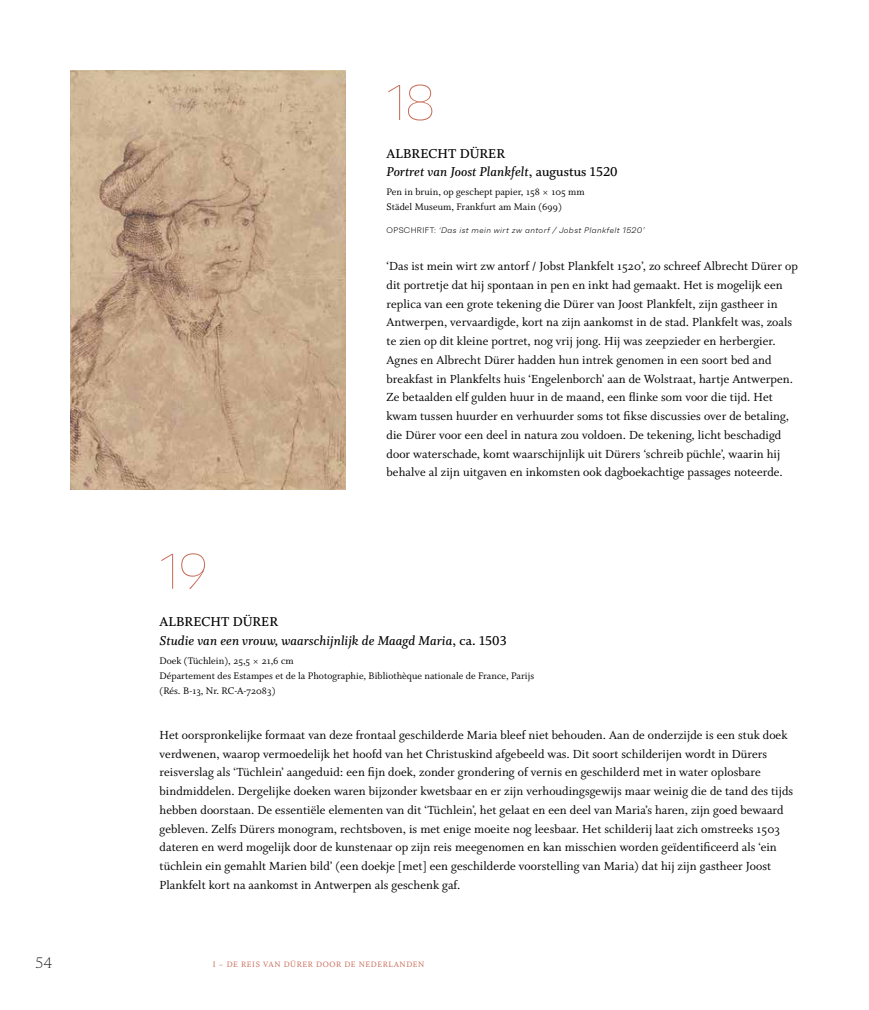
<style>
.page{position:relative;width:869px;height:1010px;background:#fff}
.page>*{position:absolute;margin:0;border:0;box-sizing:border-box;transform-origin:0 0}
.t1{font:100 50px "Faktum";color:#c66a56}
.t2{font:200 15px "Nocturne Serif";color:#000}
.t3{font:14.38px "Whitman Semibold Italic Os F";letter-spacing:.005em;color:#000}
.t4{font:14.38px "Whitman Semibold LF";letter-spacing:.005em;color:#000}
.t5{font:13.12px/18.8px "Whitman Roman Os F";letter-spacing:.005em;color:#000}
.t6{font:10.62px/15px "Whitman Roman Os F";letter-spacing:.005em;color:#000}
.t7{font:8.75px "Whitman Roman LF";letter-spacing:.07em;color:#c66a56}
.t8{font:italic 300 8.12px "Faktum";letter-spacing:.05em;color:#000}
.s1{font-family:"Whitman Semibold LF"}
.s2{font-style:normal}
</style>
<div class="page">
<img style="left:71px;top:71px;width:275px;height:419px">
<h1 class="t1" style="left:386px;top:74px;width:50px">18</h1>
<p class="t4" style="left:386px;top:145px;width:120px">ALBRECHT DÜRER</p>
<p class="t3" style="left:386px;top:164px;width:232px">Portret van Joost Plankfelt<span class="s1">, augustus 1520</span></p>
<p class="t6" style="left:386px;top:184px;width:199px">Pen in bruin, op geschept papier, 158 × 105 mm<br>Städel Museum, Frankfurt am Main (699)</p>
<p class="t8" style="left:386px;top:225px;width:259px"><span class="s2">OPSCHRIFT:</span> ‘Das ist mein wirt zw antorf / Jobst Plankfelt 1520’</p>
<p class="t5" style="left:386px;top:257px;width:412px">‘Das ist mein wirt zw antorf / Jobst Plankfelt 1520’, zo schreef Albrecht Dürer op dit portretje dat hij spontaan in pen en inkt had gemaakt. Het is mogelijk een replica van een grote tekening die Dürer van Joost Plankfelt, zijn gastheer in Antwerpen, vervaardigde, kort na zijn aankomst in de stad. Plankfelt was, zoals te zien op dit kleine portret, nog vrij jong. Hij was zeepzieder en herbergier.<br>Agnes en Albrecht Dürer hadden hun intrek genomen in een soort bed and breakfast in Plankfelts huis ‘Engelenborch’ aan de Wolstraat, hartje Antwerpen.<br>Ze betaalden elf gulden huur in de maand, een flinke som voor die tijd. Het kwam tussen huurder en verhuurder soms tot fikse discussies over de betaling, die Dürer voor een deel in natura zou voldoen. De tekening, licht beschadigd door waterschade, komt waarschijnlijk uit Dürers ‘schreib püchle’, waarin hij behalve al zijn uitgaven en inkomsten ook dagboekachtige passages noteerde.</p>
<h1 class="t1" style="left:159px;top:542px;width:50px">19</h1>
<p class="t4" style="left:159px;top:614px;width:120px">ALBRECHT DÜRER</p>
<p class="t3" style="left:159px;top:633px;width:348px">Studie van een vrouw, waarschijnlijk de Maagd Maria<span class="s1">, ca. 1503</span></p>
<p class="t6" style="left:159px;top:653px;width:376px">Doek (Tüchlein), 25,5 × 21,6 cm<br>Département des Estampes et de la Photographie, Bibliothèque nationale de France, Parijs (Rés. B-13, Nr. RC-A-72083)</p>
<p class="t5" style="left:159px;top:726px;width:634px">Het oorspronkelijke formaat van deze frontaal geschilderde Maria bleef niet behouden. Aan de onderzijde is een stuk doek verdwenen, waarop vermoedelijk het hoofd van het Christuskind afgebeeld was. Dit soort schilderijen wordt in Dürers reisverslag als ‘Tüchlein’ aangeduid: een fijn doek, zonder grondering of vernis en geschilderd met in water oplosbare bindmiddelen. Dergelijke doeken waren bijzonder kwetsbaar en er zijn verhoudingsgewijs maar weinig die de tand des tijds hebben doorstaan. De essentiële elementen van dit ‘Tüchlein’, het gelaat en een deel van Maria’s haren, zijn goed bewaard gebleven. Zelfs Dürers monogram, rechtsboven, is met enige moeite nog leesbaar. Het schilderij laat zich omstreeks 1503 dateren en werd mogelijk door de kunstenaar op zijn reis meegenomen en kan misschien worden geïdentificeerd als ‘ein tüchlein ein gemahlt Marien bild’ (een doekje [met] een geschilderde voorstelling van Maria) dat hij zijn gastheer Joost Plankfelt kort na aankomst in Antwerpen als geschenk gaf.</p>
<p class="t2" style="left:35px;top:953px;width:18px">54</p>
<p class="t7" style="left:213px;top:960px;width:213px">I – DE REIS VAN DÜRER DOOR DE NEDERLANDEN</p>
</div>
